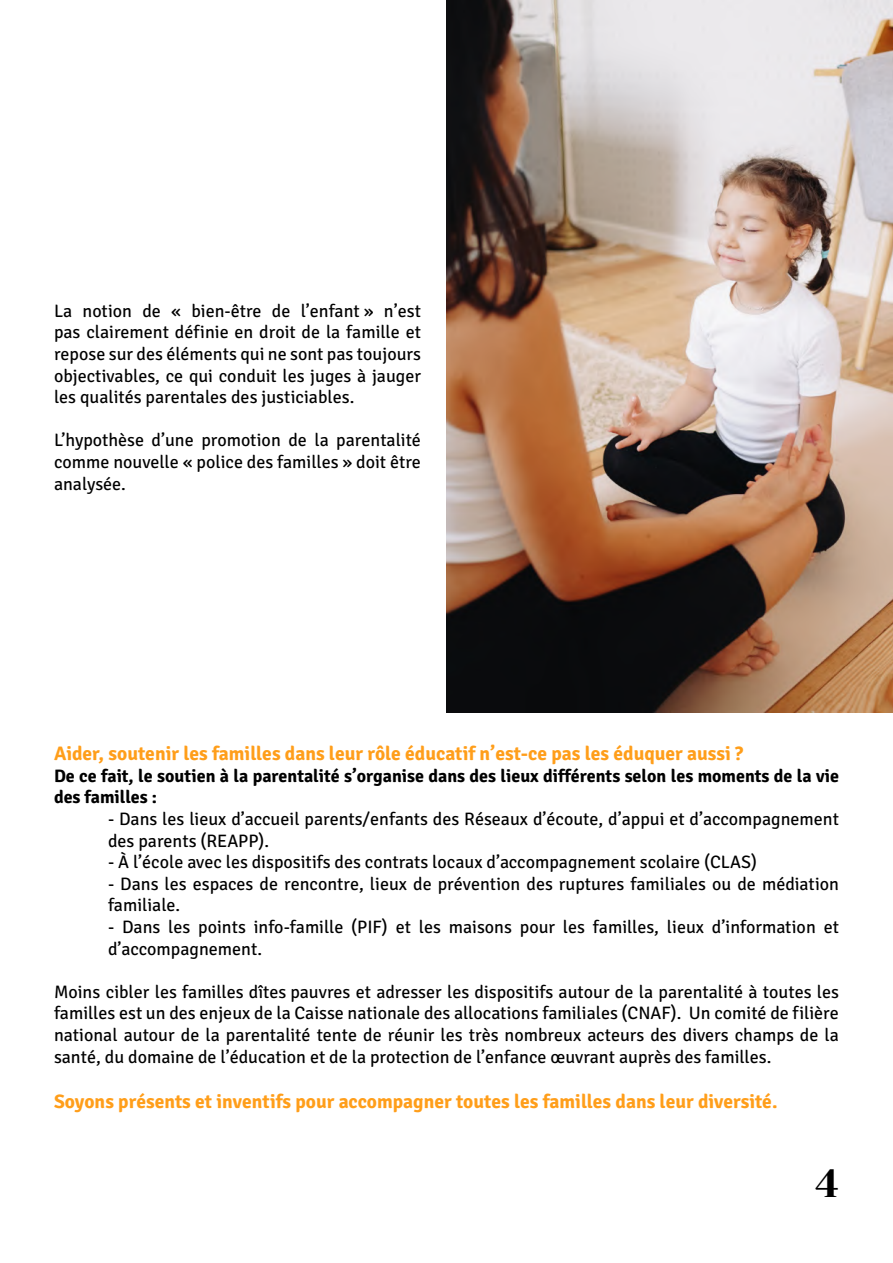
<style>
.page{position:relative;width:893px;height:1263px;background:#fff}
.page>*{position:absolute;margin:0;border:0;box-sizing:border-box;transform-origin:0 0}
.t1{font:39px "Yeseva One";color:#000}
.t2{font:700 19.5px "Signika Negative";color:#ff9e1a}
.t3{font:18px/21.6px "Signika Negative";color:#000;text-align:justify}
.t4{font:700 18px/21.6px "Signika Negative";color:#000}
</style>
<div class="page">
<img style="left:446px;top:0;width:447px;height:712px">
<p class="t3" style="left:54px;top:300px;width:368px">La notion de « bien-être de l’enfant » n’est pas clairement définie en droit de la famille et repose sur des éléments qui ne sont pas toujours objectivables, ce qui conduit les juges à jauger les qualités parentales des justiciables.</p>
<p class="t3" style="left:54px;top:430px;width:368px">L’hypothèse d’une promotion de la parentalité comme nouvelle « police des familles » doit être analysée.</p>
<p class="t2" style="left:54px;top:742px;width:691px">Aider, soutenir les familles dans leur rôle éducatif n’est-ce pas les éduquer aussi ?</p>
<p class="t4" style="left:54px;top:765px;width:787px">De ce fait, le soutien à la parentalité s’organise dans des lieux différents selon les moments de la vie des familles :</p>
<p class="t3" style="left:108px;top:808px;width:732px">- Dans les lieux d’accueil parents/enfants des Réseaux d’écoute, d’appui et d’accompagnement des parents (REAPP).</p>
<p class="t3" style="left:108px;top:851px;width:650px">- À l’école avec les dispositifs des contrats locaux d’accompagnement scolaire (CLAS)</p>
<p class="t3" style="left:108px;top:873px;width:733px">- Dans les espaces de rencontre, lieux de prévention des ruptures familiales ou de médiation familiale.</p>
<p class="t3" style="left:108px;top:916px;width:732px">- Dans les points info-famille (PIF) et les maisons pour les familles, lieux d’information et d’accompagnement.</p>
<p class="t3" style="left:54px;top:981px;width:786px">Moins cibler les familles dîtes pauvres et adresser les dispositifs autour de la parentalité à toutes les familles est un des enjeux de la Caisse nationale des allocations familiales (CNAF). Un comité de filière national autour de la parentalité tente de réunir les très nombreux acteurs des divers champs de la santé, du domaine de l’éducation et de la protection de l’enfance œuvrant auprès des familles.</p>
<p class="t2" style="left:54px;top:1089px;width:725px">Soyons présents et inventifs pour accompagner toutes les familles dans leur diversité.</p>
<h1 class="t1" style="left:816px;top:1154px;width:25px">4</h1>
</div>
